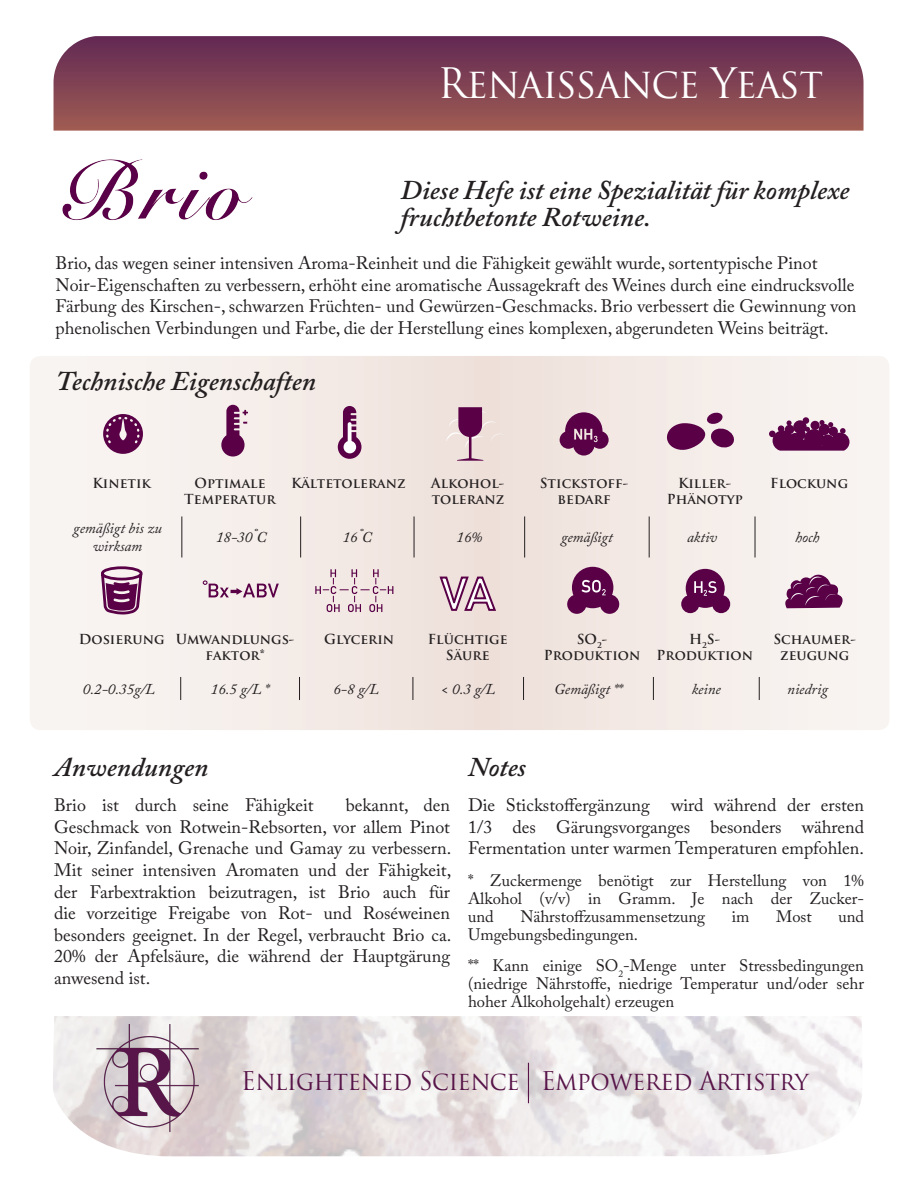
<style>
.page{position:relative;width:918px;height:1188px;background:#fff}
.page>*{position:absolute;margin:0;border:0;box-sizing:border-box;transform-origin:0 0}
.t1{font:40.95px "Trajan Pro";letter-spacing:-.02em;color:#fff;scale:.95 1}
.t2{font:italic 600 27px/27px "Adobe Caslon Pro";color:#231f20}
.t3{font:25.2px "Trajan Pro";letter-spacing:-.02em;color:#581449;scale:.95 1}
.t4{font:18px/21.6px "Adobe Caslon Pro";color:#231f20;text-align:justify}
.t5{font:16.5px/18px "Adobe Caslon Pro";color:#231f20}
.t6{font:italic 15px/18px "Adobe Caslon Pro";color:#231f20;text-align:center}
.t7{font:700 13.5px/16.2px "Trajan Pro";color:#231f20;text-align:center}
.t8{font:700 8.55px/10.4px "DIN Alternate";color:#590047}
</style>
<div class="page">
<div style="left:30px;top:356px;width:859px;height:374px;background:linear-gradient(to right,#f5ede9,#f3eae6);border-radius:11px"></div>
<img style="left:53px;top:1016px;width:810px;height:140px">
<svg style="left:54px;top:36px;width:810px;height:95px"></svg>
<hr style="left:528px;top:1063px;width:1px;height:40px;background:#581449">
<svg style="left:203px;top:580px;width:76px;height:17px"></svg>
<svg style="left:315px;top:569px;width:78px;height:43px"></svg>
<svg style="left:439px;top:576px;width:58px;height:36px"></svg>
<div style="left:572px;top:567px;width:41px;height:41px;background:#590047;border-radius:50%"></div>
<div style="left:567px;top:595px;width:19px;height:19px;background:#590047;border-radius:50%"></div>
<div style="left:600px;top:595px;width:19px;height:19px;background:#590047;border-radius:50%"></div>
<svg style="left:581px;top:580px;width:25px;height:15px"></svg>
<svg style="left:783px;top:573px;width:60px;height:35px"></svg>
<svg style="left:560px;top:412px;width:49px;height:44px"></svg>
<div style="left:769px;top:431px;width:7px;height:6px;background:#590047;border-radius:50%"></div>
<div style="left:803px;top:417px;width:6px;height:7px;background:#590047;border-radius:50%"></div>
<svg style="left:773px;top:420px;width:77px;height:31px"></svg>
<svg style="left:221px;top:405px;width:27px;height:52px"></svg>
<svg style="left:338px;top:406px;width:23px;height:53px"></svg>
<div style="left:344px;top:441px;width:12px;height:12px;background:#fff;border-radius:50%"></div>
<svg style="left:348px;top:422px;width:4px;height:21px"></svg>
<svg style="left:446px;top:407px;width:59px;height:54px"></svg>
<svg style="left:667px;top:413px;width:67px;height:37px"></svg>
<svg style="left:103px;top:414px;width:40px;height:40px"></svg>
<svg style="left:100px;top:565px;width:43px;height:51px"></svg>
<div style="left:686px;top:569px;width:39px;height:39px;background:#590047;border-radius:50%"></div>
<div style="left:681px;top:595px;width:18px;height:18px;background:#590047;border-radius:50%"></div>
<div style="left:712px;top:595px;width:18px;height:18px;background:#590047;border-radius:50%"></div>
<svg style="left:694px;top:581px;width:23px;height:15px"></svg>
<img style="left:75px;top:1020px;width:155px;height:122px">
<hr style="left:182px;top:516px;width:1px;height:41px;background:#231f20">
<hr style="left:300px;top:516px;width:1px;height:41px;background:#231f20">
<hr style="left:414px;top:516px;width:1px;height:41px;background:#231f20">
<hr style="left:524px;top:516px;width:1px;height:41px;background:#231f20">
<hr style="left:649px;top:516px;width:1px;height:41px;background:#231f20">
<hr style="left:755px;top:516px;width:1px;height:41px;background:#231f20">
<svg style="left:180px;top:677px;width:1px;height:23px"></svg>
<svg style="left:299px;top:677px;width:1px;height:23px"></svg>
<svg style="left:413px;top:677px;width:1px;height:23px"></svg>
<svg style="left:523px;top:677px;width:1px;height:23px"></svg>
<svg style="left:653px;top:677px;width:1px;height:23px"></svg>
<svg style="left:759px;top:677px;width:1px;height:23px"></svg>
<img style="left:62px;top:159px;width:191px;height:61px">
<h1 class="t1" style="left:438px;top:67px;width:407px">Renaissance Yeast</h1>
<h2 class="t2" style="left:401px;top:176px;width:451px">Diese Hefe ist eine Spezialität für komplexe fruchtbetonte Rotweine.</h2>
<p class="t4" style="left:56px;top:252px;width:802px;text-align:left">Brio, das wegen seiner intensiven Aroma-Reinheit und die Fähigkeit gewählt wurde, sortentypische Pinot Noir-Eigenschaften zu verbessern, erhöht eine aromatische Aussagekraft des Weines durch eine eindrucksvolle Färbung des Kirschen-, schwarzen Früchten- und Gewürzen-Geschmacks. Brio verbessert die Gewinnung von phenolischen Verbindungen und Farbe, die der Herstellung eines komplexen, abgerundeten Weins beiträgt.</p>
<h2 class="t2" style="left:56px;top:367px;width:262px">Technische Eigenschaften</h2>
<p class="t8" style="left:243px;top:407px;width:7px">+ -</p>
<p class="t7" style="left:93px;top:476px;width:60px">Kinetik</p>
<p class="t7" style="left:184px;top:476px;width:93px">Optimale<br>Temperatur</p>
<p class="t7" style="left:291px;top:476px;width:116px">Kältetoleranz</p>
<p class="t7" style="left:431px;top:476px;width:75px;text-align:left">Alkohol&shy;toleranz</p>
<p class="t7" style="left:540px;top:476px;width:90px">Stickstoff&shy;bedarf</p>
<p class="t7" style="left:667px;top:476px;width:77px">Killer-<br>Phänotyp</p>
<p class="t7" style="left:770px;top:476px;width:79px">Flockung</p>
<p class="t6" style="left:73px;top:519px;width:90px">gemäßigt bis zu wirksam</p>
<p class="t6" style="left:216px;top:528px;width:52px">18-30˚C</p>
<p class="t6" style="left:343px;top:528px;width:31px">16˚C</p>
<p class="t6" style="left:457px;top:528px;width:27px">16%</p>
<p class="t6" style="left:561px;top:528px;width:53px">gemäßigt</p>
<p class="t6" style="left:687px;top:528px;width:32px">aktiv</p>
<p class="t6" style="left:795px;top:528px;width:26px">hoch</p>
<p class="t7" style="left:79px;top:632px;width:87px">Dosierung</p>
<p class="t7" style="left:176px;top:632px;width:120px">Umwandlungs&shy;faktor*</p>
<p class="t7" style="left:324px;top:632px;width:72px">Glycerin</p>
<p class="t7" style="left:428px;top:632px;width:81px">Flüchtige<br>Säure</p>
<p class="t7" style="left:544px;top:632px;width:98px">SO<sub>2</sub>-<br>Produktion</p>
<p class="t7" style="left:657px;top:632px;width:98px">H<sub>2</sub>S-<br>Produktion</p>
<p class="t7" style="left:773px;top:632px;width:84px">Schaumer&shy;zeugung</p>
<p class="t6" style="left:83px;top:680px;width:74px">0.2-0.35g/L</p>
<p class="t6" style="left:211px;top:680px;width:60px">16.5 g/L *</p>
<p class="t6" style="left:333px;top:680px;width:47px">6-8 g/L</p>
<p class="t6" style="left:441px;top:680px;width:55px">&lt; 0.3 g/L</p>
<p class="t6" style="left:554px;top:680px;width:70px">Gemäßigt **</p>
<p class="t6" style="left:692px;top:680px;width:31px">keine</p>
<p class="t6" style="left:787px;top:680px;width:42px">niedrig</p>
<h2 class="t2" style="left:54px;top:753px;width:156px">Anwendungen</h2>
<p class="t4" style="left:54px;top:794px;width:261px">Brio ist durch seine Fähigkeit</p>
<p class="t4" style="left:54px;top:794px;width:399px;text-indent:292px">bekannt, den Geschmack von Rotwein-Rebsorten, vor allem Pinot Noir, Zinfandel, Grenache und Gamay zu verbessern.<br>Mit seiner intensiven Aromaten und der Fähigkeit, der Farbextraktion beizutragen, ist Brio auch für die vorzeitige Freigabe von Rot- und Roséweinen besonders geeignet. In der Regel, verbraucht Brio ca.<br>20% der Apfelsäure, die während der Hauptgärung anwesend ist.</p>
<h2 class="t2" style="left:468px;top:753px;width:60px">Notes</h2>
<p class="t4" style="left:468px;top:794px;width:398px">Die Stickstoffergänzung wird während der ersten 1/3 des Gärungsvorganges besonders während Fermentation unter warmen Temperaturen empfohlen.</p>
<p class="t5" style="left:468px;top:871px;width:398px;text-align:justify">* Zuckermenge benötigt zur Herstellung von 1% Alkohol (v/v) in Gramm. Je nach der Zucker&shy;und</p>
<p class="t5" style="left:520px;top:907px;width:186px">Nährstoffzusammensetzung</p>
<p class="t5" style="left:732px;top:907px;width:19px">im</p>
<p class="t5" style="left:776px;top:907px;width:37px">Most</p>
<p class="t5" style="left:838px;top:907px;width:27px">und</p>
<p class="t5" style="left:468px;top:919px;width:398px;line-height:31.5px">Umgebungsbedingungen.<br>** Kann einige SO<sub>2</sub>-Menge unter Stressbedingungen</p>
<p class="t5" style="left:468px;top:975px;width:397px">(niedrige Nährstoffe, niedrige Temperatur und/oder sehr hoher Alkoholgehalt) erzeugen</p>
<h3 class="t3" style="left:241px;top:1071px;width:599px">Enlightened Science Empowered Artistry</h3>
</div>
